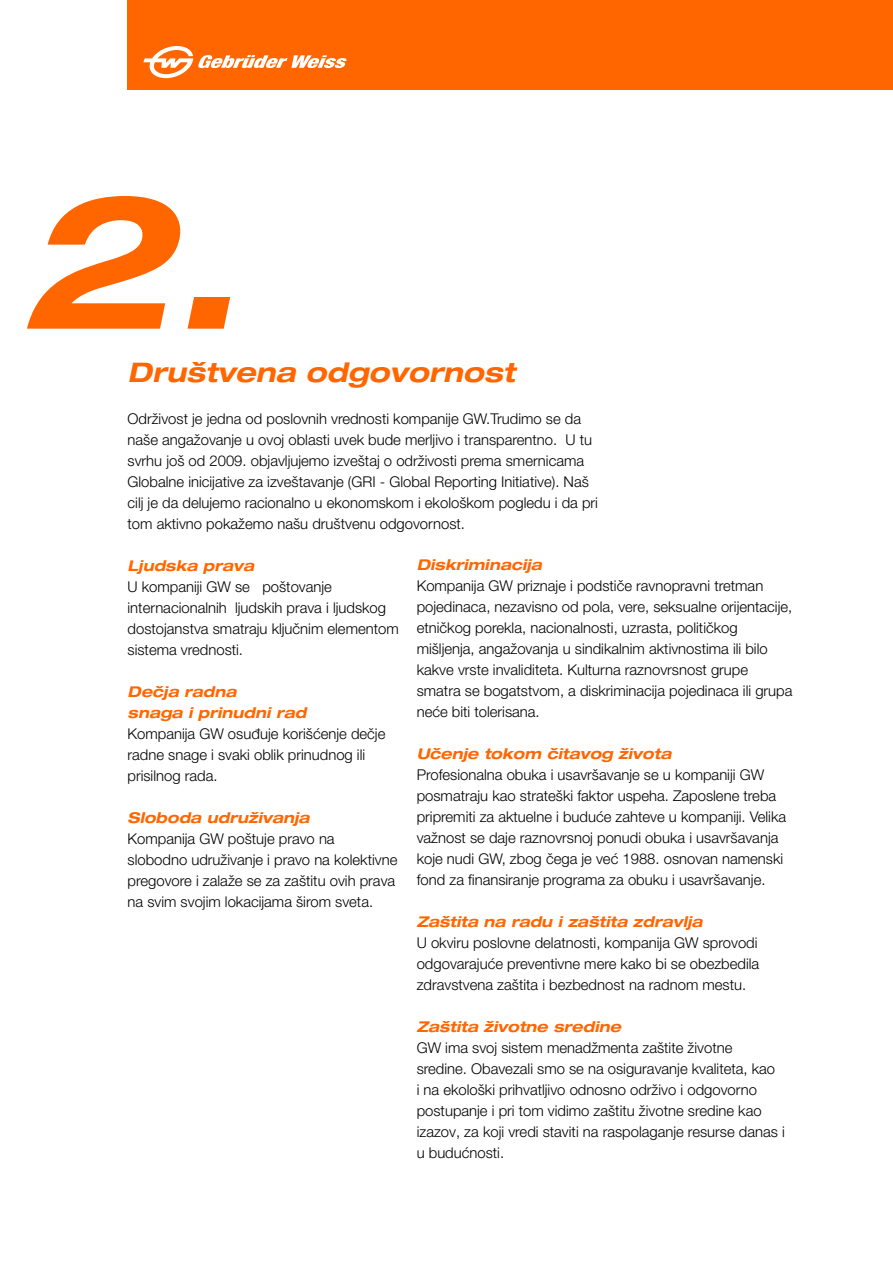
<style>
.page{position:relative;width:893px;height:1263px;background:#fff}
.page>*{position:absolute;margin:0;border:0;box-sizing:border-box;transform-origin:0 0}
.t1{font:italic 700 expanded 186.3px "Helvetica Neue LT Pro";color:#f60}
.t2{font:italic 700 expanded 27px "Helvetica Neue LT Pro";color:#f60}
.t3{font:300 14.85px/21px "Helvetica Neue LT Pro";color:#000}
.t4{font:italic 700 expanded 14.85px/21px "Helvetica Neue LT Pro";color:#f60}
</style>
<div class="page">
<div style="left:128px;top:0;width:765px;height:89px;background:#f60"></div>
<svg style="left:143px;top:46px;width:204px;height:32px"></svg>
<h1 class="t1" style="left:19px;top:140px;width:222px">2.</h1>
<h2 class="t2" style="left:128px;top:355px;width:389px">Društvena odgovornost</h2>
<p class="t3" style="left:128px;top:408px;width:472px">Održivost je jedna od poslovnih vrednosti kompanije GW.Trudimo se da naše angažovanje u ovoj oblasti uvek bude merljivo i transparentno. U tu svrhu još od 2009. objavljujemo izveštaj o održivosti prema smernicama Globalne inicijative za izveštavanje (GRI - Global Reporting Initiative). Naš cilj je da delujemo racionalno u ekonomskom i ekološkom pogledu i da pri tom aktivno pokažemo našu društvenu odgovornost.</p>
<p class="t4" style="left:128px;top:555px;width:128px">Ljudska prava</p>
<p class="t3" style="left:128px;top:576px;width:273px">U kompaniji GW se poštovanje internacionalnih ljudskih prava i ljudskog dostojanstva smatraju ključnim elementom sistema vrednosti.</p>
<p class="t4" style="left:128px;top:681px;width:180px">Dečja radna<br>snaga i prinudni rad</p>
<p class="t3" style="left:128px;top:723px;width:259px">Kompanija GW osuđuje korišćenje dečje radne snage i svaki oblik prinudnog ili prisilnog rada.</p>
<p class="t4" style="left:128px;top:807px;width:183px">Sloboda udruživanja</p>
<p class="t3" style="left:128px;top:828px;width:271px">Kompanija GW poštuje pravo na slobodno udruživanje i pravo na kolektivne pregovore i zalaže se za zaštitu ovih prava na svim svojim lokacijama širom sveta.</p>
<p class="t4" style="left:417px;top:554px;width:127px">Diskriminacija</p>
<p class="t3" style="left:417px;top:575px;width:377px">Kompanija GW priznaje i podstiče ravnopravni tretman pojedinaca, nezavisno od pola, vere, seksualne orijentacije, etničkog porekla, nacionalnosti, uzrasta, političkog mišljenja, angažovanja u sindikalnim aktivnostima ili bilo kakve vrste invaliditeta. Kulturna raznovrsnost grupe smatra se bogatstvom, a diskriminacija pojedinaca ili grupa neće biti tolerisana.</p>
<p class="t4" style="left:417px;top:743px;width:256px">Učenje tokom čitavog života</p>
<p class="t3" style="left:417px;top:764px;width:371px">Profesionalna obuka i usavršavanje se u kompaniji GW posmatraju kao strateški faktor uspeha. Zaposlene treba pripremiti za aktuelne i buduće zahteve u kompaniji. Velika važnost se daje raznovrsnoj ponudi obuka i usavršavanja koje nudi GW, zbog čega je već 1988. osnovan namenski fond za finansiranje programa za obuku i usavršavanje.</p>
<p class="t4" style="left:417px;top:911px;width:287px">Zaštita na radu i zaštita zdravlja</p>
<p class="t3" style="left:417px;top:932px;width:344px;text-align:justify">U okviru poslovne delatnosti, kompanija GW sprovodi odgovarajuće preventivne mere kako bi se obezbedila zdravstvena zaštita i bezbednost na radnom mestu.</p>
<p class="t4" style="left:417px;top:1016px;width:206px">Zaštita životne sredine</p>
<p class="t3" style="left:417px;top:1037px;width:370px">GW ima svoj sistem menadžmenta zaštite životne sredine. Obavezali smo se na osiguravanje kvaliteta, kao<br>i na ekološki prihvatljivo odnosno održivo i odgovorno postupanje i pri tom vidimo zaštitu životne sredine kao izazov, za koji vredi staviti na raspolaganje resurse danas i u budućnosti.</p>
</div>
